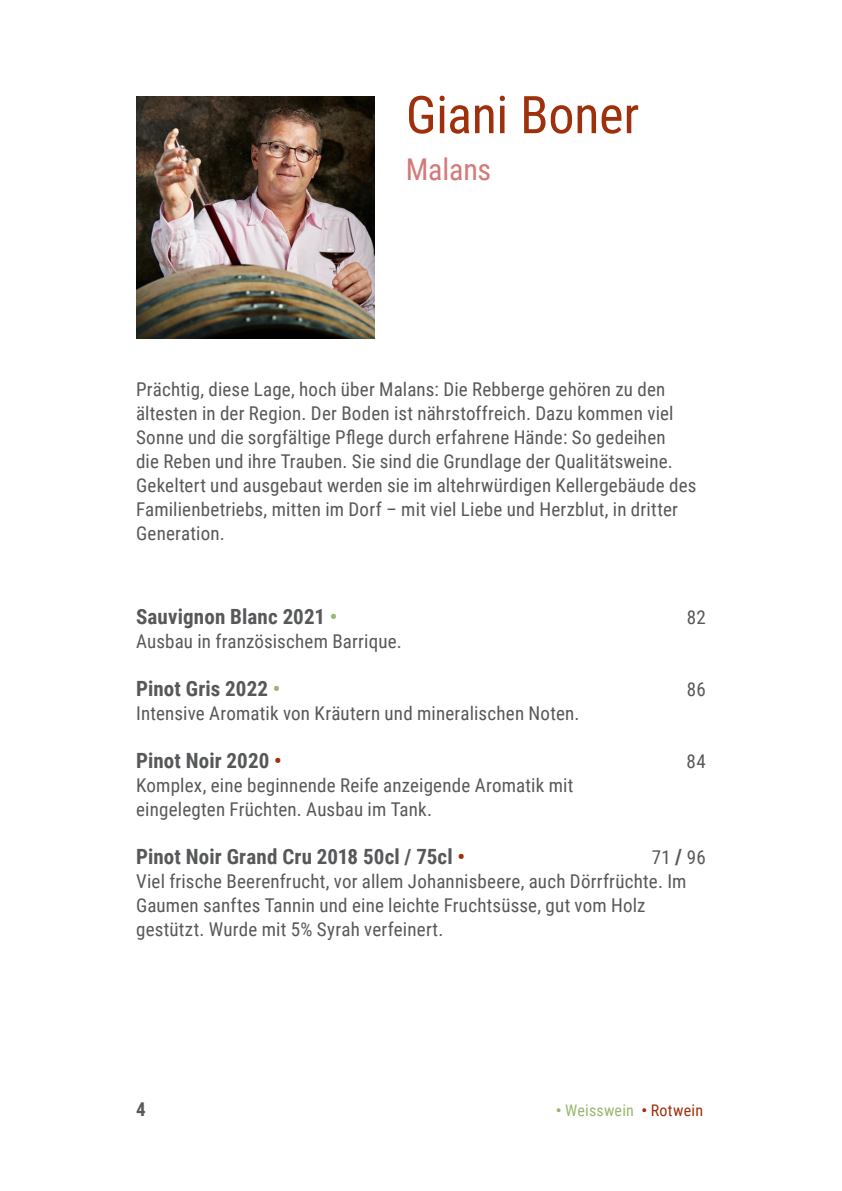
<style>
.page{position:relative;width:842px;height:1191px;background:#fff}
.page>*{position:absolute;margin:0;border:0;box-sizing:border-box;transform-origin:0 0}
.H1_Titel{font:52px "Roboto Condensed";letter-spacing:-.005em;color:#9e300c}
.H2_Titel_Weinproduzenten{font:30px "Roboto Condensed";letter-spacing:-.005em;color:#d47977}
.H3_Untertitel{font:700 21px "Roboto Condensed";letter-spacing:.005em;color:#57585a}
.Lauftext{font:19px/24px "Roboto Condensed";letter-spacing:.01em;color:#57585a}
.H3_Untertitel-2{font:19px "Roboto Condensed";letter-spacing:.01em;color:#57585a}
.Legende{font:700 19px "Roboto Condensed";color:#57585a}
.t1{font:16px "Roboto Condensed";letter-spacing:.015em;color:#9ab66c}
.s1{color:#9ab66c}
.s2{color:#9e300c}
.s3{font-weight:700;font-size:21px}
.s4{font-weight:700}
.s5{font-weight:700;color:#9e300c}
</style>
<div class="page">
<img style="left:136px;top:96px;width:238px;height:243px">
<p class="H1_Titel" style="left:406px;top:78px;width:235px">Giani Boner</p>
<p class="H2_Titel_Weinproduzenten" style="left:406px;top:148px;width:87px">Malans</p>
<p class="Lauftext" style="left:136px;top:377px;width:562px">Prächtig, diese Lage, hoch über Malans: Die Rebberge gehören zu den ältesten in der Region. Der Boden ist nährstoffreich. Dazu kommen viel Sonne und die sorgfältige Pflege durch erfahrene Hände: So gedeihen<br>die Reben und ihre Trauben. Sie sind die Grundlage der Qualitätsweine.<br>Gekeltert und ausgebaut werden sie im altehrwürdigen Kellergebäude des Familienbetriebs, mitten im Dorf – mit viel Liebe und Herzblut, in dritter Generation.</p>
<p class="H3_Untertitel" style="left:136px;top:602px;width:203px">Sauvignon Blanc 2021 <span class="s1">•</span></p>
<p class="H3_Untertitel-2" style="left:687px;top:604px;width:21px">82</p>
<p class="Lauftext" style="left:136px;top:629px;width:267px">Ausbau in französischem Barrique.</p>
<p class="H3_Untertitel" style="left:136px;top:674px;width:146px">Pinot Gris 2022 <span class="s1">•</span></p>
<p class="H3_Untertitel-2" style="left:687px;top:676px;width:20px">86</p>
<p class="Lauftext" style="left:136px;top:701px;width:445px">Intensive Aromatik von Kräutern und mineralischen Noten.</p>
<p class="H3_Untertitel" style="left:136px;top:746px;width:147px">Pinot Noir 2020 <span class="s2">•</span></p>
<p class="H3_Untertitel-2" style="left:687px;top:748px;width:21px">84</p>
<p class="Lauftext" style="left:136px;top:773px;width:439px">Komplex, eine beginnende Reife anzeigende Aromatik mit eingelegten Früchten. Ausbau im Tank.</p>
<p class="H3_Untertitel" style="left:136px;top:842px;width:330px">Pinot Noir Grand Cru 2018 50cl / 75cl <span class="s2">•</span></p>
<p class="H3_Untertitel-2" style="left:652px;top:844px;width:55px">71 <span class="s3">/</span> 96</p>
<p class="Lauftext" style="left:136px;top:869px;width:552px">Viel frische Beerenfrucht, vor allem Johannisbeere, auch Dörrfrüchte. Im<br>Gaumen sanftes Tannin und eine leichte Fruchtsüsse, gut vom Holz gestützt. Wurde mit 5% Syrah verfeinert.</p>
<p class="Legende" style="left:136px;top:1096px;width:11px">4</p>
<p class="t1" style="left:556px;top:1099px;width:149px"><span class="s4">•</span> Weisswein <span class="s5">•</span> <span class="s2">Rotwein</span></p>
</div>
